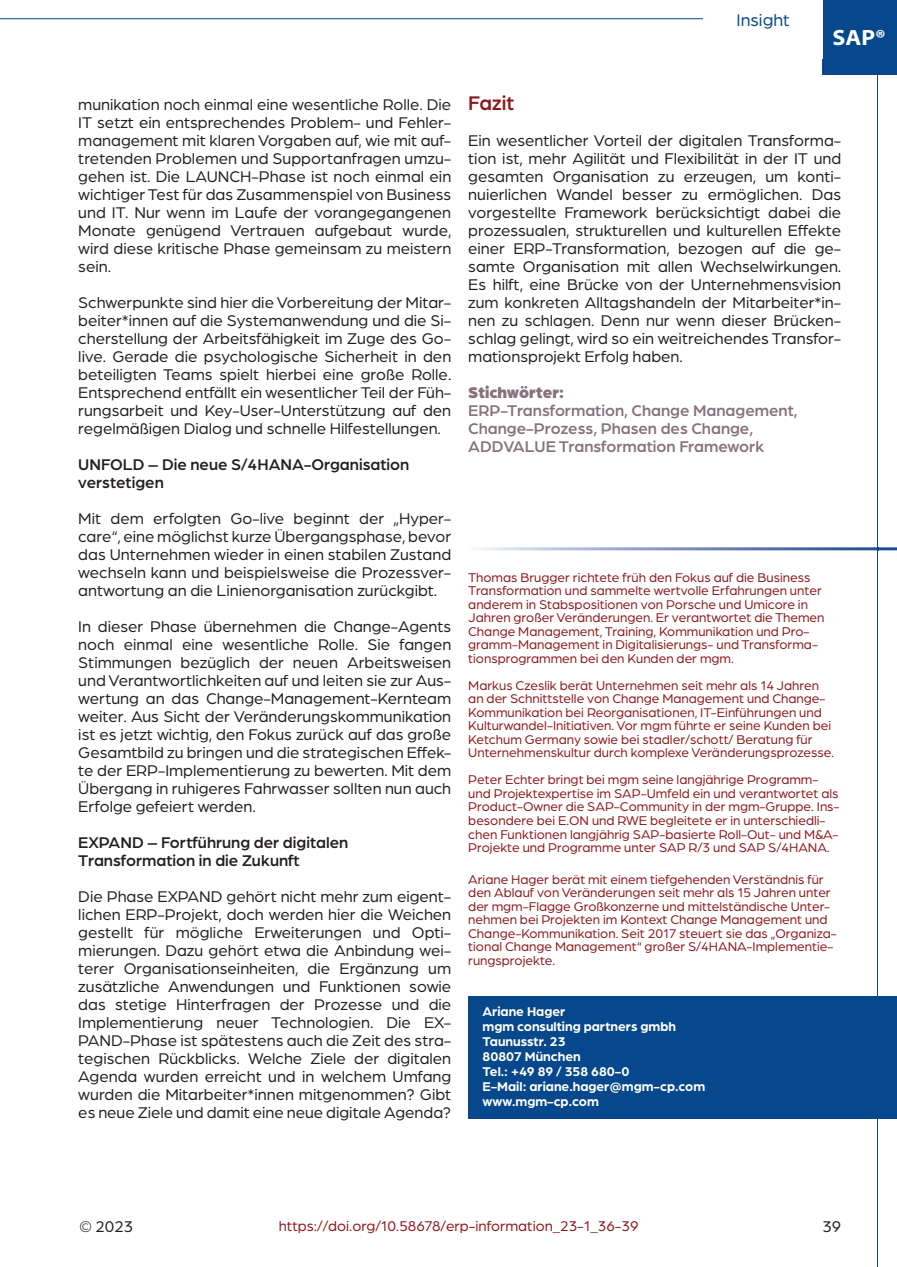
<style>
.page{position:relative;width:897px;height:1267px;background:#fff}
.page>*{position:absolute;margin:0;border:0;box-sizing:border-box;transform-origin:0 0}
.t1{font:700 semi-expanded 22.05px "Myriad Pro";color:#fff}
.t2{font:500 21px "Arboria";color:#8c171a}
.t3{font:18px "Arboria";color:#06488b}
.t4{font:16.5px/18px "Arboria";color:#231f20;text-align:justify}
.t5{font:500 16.5px/18px "Arboria";color:#231f20}
.t6{font:500 16.5px/18px "Arboria";color:#88717c}
.t7{font:900 16.5px "Arboria";color:#88717c}
.t8{font:15px "Arboria";color:#8c171a}
.t9{font:13.5px/13.5px "Arboria";color:#8c171a}
.t10{font:700 13.5px/15px "Arboria";color:#fff}
</style>
<div class="page">
<hr style="left:0;top:18px;width:896px;height:1px;background:#06488b">
<hr style="left:877px;top:0;width:1px;height:1266px;background:#06488b">
<div style="left:822px;top:0;width:74px;height:74px;background:#06488b"></div>
<div style="left:703px;top:0;width:119px;height:58px;background:#fff"></div>
<div style="left:468px;top:996px;width:428px;height:122px;background:#06488b"></div>
<svg style="left:479px;top:547px;width:417px;height:3px"></svg>
<p class="t3" style="left:736px;top:8px;width:55px">Insight</p>
<h1 class="t1" style="left:832px;top:25px;width:55px">SAP®</h1>
<p class="t4" style="left:78px;top:95px;width:374px">munikation noch einmal eine wesentliche Rolle. Die IT setzt ein entsprechendes Problem- und Fehler&shy;management mit klaren Vorgaben auf, wie mit auf&shy;tretenden Problemen und Supportanfragen umzu&shy;gehen ist. Die LAUNCH-Phase ist noch einmal ein wichtiger Test für das Zusammenspiel von Business und IT. Nur wenn im Laufe der vorangegangenen Monate genügend Vertrauen aufgebaut wurde, wird diese kritische Phase gemeinsam zu meistern sein.</p>
<p class="t4" style="left:78px;top:293px;width:374px">Schwerpunkte sind hier die Vorbereitung der Mitar&shy;beiter*innen auf die Systemanwendung und die Si&shy;cherstellung der Arbeitsfähigkeit im Zuge des Go&shy;live. Gerade die psychologische Sicherheit in den beteiligten Teams spielt hierbei eine große Rolle.<br>Entsprechend entfällt ein wesentlicher Teil der Füh&shy;rungsarbeit und Key-User-Unterstützung auf den regelmäßigen Dialog und schnelle Hilfestellungen.</p>
<p class="t5" style="left:78px;top:454px;width:332px">UNFOLD – Die neue S/4HANA-Organisation verstetigen</p>
<p class="t4" style="left:78px;top:509px;width:374px">Mit dem erfolgten Go-live beginnt der „Hyper&shy;care“, eine möglichst kurze Übergangsphase, bevor das Unternehmen wieder in einen stabilen Zustand wechseln kann und beispielsweise die Prozessver&shy;antwortung an die Linienorganisation zurückgibt.</p>
<p class="t4" style="left:78px;top:617px;width:374px">In dieser Phase übernehmen die Change-Agents noch einmal eine wesentliche Rolle. Sie fangen Stimmungen bezüglich der neuen Arbeitsweisen und Verantwortlichkeiten auf und leiten sie zur Aus&shy;wertung an das Change-Management-Kernteam weiter. Aus Sicht der Veränderungskommunikation ist es jetzt wichtig, den Fokus zurück auf das große Gesamtbild zu bringen und die strategischen Effek&shy;te der ERP-Implementierung zu bewerten. Mit dem Übergang in ruhigeres Fahrwasser sollten nun auch Erfolge gefeiert werden.</p>
<p class="t5" style="left:78px;top:832px;width:271px">EXPAND – Fortführung der digitalen<br>Transformation in die Zukunft</p>
<p class="t4" style="left:78px;top:887px;width:374px">Die Phase EXPAND gehört nicht mehr zum eigent&shy;lichen ERP-Projekt, doch werden hier die Weichen gestellt für mögliche Erweiterungen und Opti&shy;mierungen. Dazu gehört etwa die Anbindung wei&shy;terer Organisationseinheiten, die Ergänzung um zusätzliche Anwendungen und Funktionen sowie das stetige Hinterfragen der Prozesse und die Implementierung neuer Technologien. Die EX-PAND-Phase ist spätestens auch die Zeit des stra&shy;tegischen Rückblicks. Welche Ziele der digitalen Agenda wurden erreicht und in welchem Umfang wurden die Mitarbeiter*innen mitgenommen? Gibt es neue Ziele und damit eine neue digitale Agenda?</p>
<p class="t2" style="left:468px;top:89px;width:48px">Fazit</p>
<p class="t4" style="left:468px;top:131px;width:374px">Ein wesentlicher Vorteil der digitalen Transforma&shy;tion ist, mehr Agilität und Flexibilität in der IT und gesamten Organisation zu erzeugen, um konti&shy;nuierlichen Wandel besser zu ermöglichen. Das vorgestellte Framework berücksichtigt dabei die prozessualen, strukturellen und kulturellen Effekte einer ERP-Transformation, bezogen auf die ge&shy;samte Organisation mit allen Wechselwirkungen.<br>Es hilft, eine Brücke von der Unternehmensvision zum konkreten Alltagshandeln der Mitarbeiter*in&shy;nen zu schlagen. Denn nur wenn dieser Brücken&shy;schlag gelingt, wird so ein weitreichendes Transfor&shy;mationsprojekt Erfolg haben.</p>
<p class="t7" style="left:468px;top:380px;width:98px">Stichwörter:</p>
<p class="t6" style="left:468px;top:400px;width:331px">ERP-Transformation, Change Management,<br>Change-Prozess, Phasen des Change,<br>ADDVALUE Transformation Framework</p>
<p class="t9" style="left:468px;top:570px;width:358px">Thomas Brugger richtete früh den Fokus auf die Business Transformation und sammelte wertvolle Erfahrungen unter anderem in Stabspositionen von Porsche und Umicore in Jahren großer Veränderungen. Er verantwortet die Themen Change Management, Training, Kommunikation und Pro&shy;gramm-Management in Digitalisierungs- und Transforma&shy;tionsprogrammen bei den Kunden der mgm.</p>
<p class="t9" style="left:468px;top:678px;width:367px">Markus Czeslik berät Unternehmen seit mehr als 14 Jahren an der Schnittstelle von Change Management und Change-Kommunikation bei Reorganisationen, IT-Einführungen und Kulturwandel-Initiativen. Vor mgm führte er seine Kunden bei Ketchum Germany sowie bei stadler/schott/ Beratung für Unternehmenskultur durch komplexe Veränderungsprozesse.</p>
<p class="t9" style="left:468px;top:772px;width:373px">Peter Echter bringt bei mgm seine langjährige Programm&shy;und Projektexpertise im SAP-Umfeld ein und verantwortet als Product-Owner die SAP-Community in der mgm-Gruppe. Ins&shy;besondere bei E.ON und RWE begleitete er in unterschiedli&shy;chen Funktionen langjährig SAP-basierte Roll-Out- und M&amp;A-Projekte und Programme unter SAP R/3 und SAP S/4HANA.</p>
<p class="t9" style="left:468px;top:871px;width:370px">Ariane Hager berät mit einem tiefgehenden Verständnis für den Ablauf von Veränderungen seit mehr als 15 Jahren unter der mgm-Flagge Großkonzerne und mittelständische Unter&shy;nehmen bei Projekten im Kontext Change Management und Change-Kommunikation. Seit 2017 steuert sie das „Organiza&shy;tional Change Management“ großer S/4HANA-Implementie&shy;rungsprojekte.</p>
<p class="t10" style="left:482px;top:1002px;width:224px">Ariane Hager<br>mgm consulting partners gmbh<br>Taunusstr. 23<br>80807 München<br>Tel.: +49 89 / 358 680-0<br>E-Mail: ariane.hager@mgm-cp.com www.mgm-cp.com</p>
<p class="t8" style="left:279px;top:1215px;width:361px">https://doi.org/10.58678/erp-information_23-1_36-39</p>
<p class="t4" style="left:79px;top:1216px;width:55px">© 2023</p>
<p class="t4" style="left:822px;top:1216px;width:20px">39</p>
</div>
